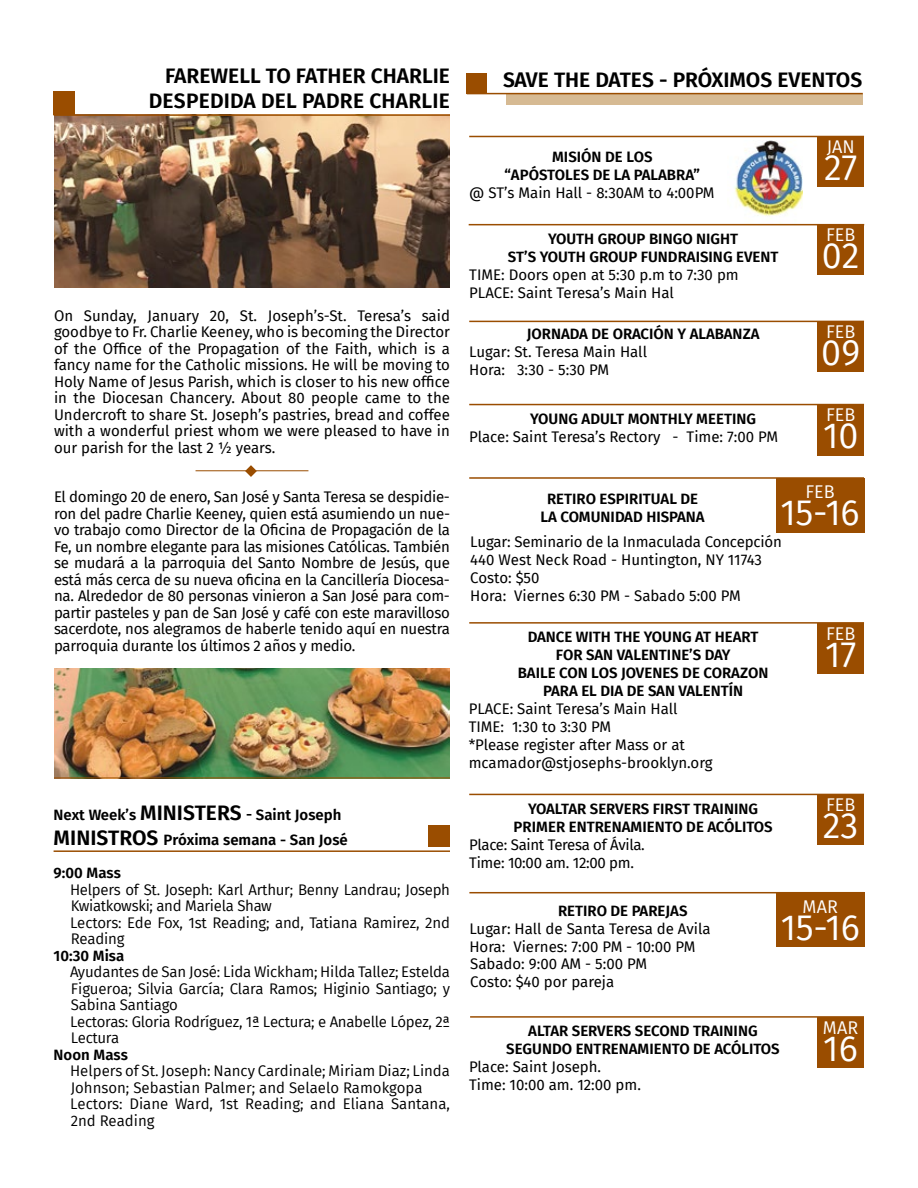
<style>
.page{position:relative;width:918px;height:1188px;background:#fff}
.page>*{position:absolute;margin:0;border:0;box-sizing:border-box;transform-origin:0 0}
.t1{font:36px "Fira Sans";color:#fff}
.t2{font:600 21px/25.2px "Fira Sans";color:#000;text-align:right}
.t3{font:18px "Fira Sans";color:#fff}
.t4{font:15px/16.5px "Fira Sans";color:#000}
.t5{font:600 15px/18px "Fira Sans";color:#000;text-align:center}
.t6{font:15px/16.5px "Fira Sans";letter-spacing:-.01em;color:#000}
.t7{font:15px/18px "Fira Sans";letter-spacing:-.02em;color:#000}
.s1{font-size:21px}
</style>
<div class="page">
<img style="left:54px;top:669px;width:396px;height:109px">
<img style="left:54px;top:116px;width:396px;height:171px">
<img style="left:728px;top:141px;width:74px;height:85px">
<div style="left:506px;top:94px;width:357px;height:11px;background:#d6ba93"></div>
<hr style="left:467px;top:93px;width:396px;height:1px;background:#9a4d00">
<div style="left:467px;top:73px;width:20px;height:20px;background:#9a4d00"></div>
<hr style="left:54px;top:850px;width:396px;height:2px;background:#9a4d00">
<div style="left:428px;top:825px;width:22px;height:22px;background:#9a4d00"></div>
<div style="left:776px;top:478px;width:88px;height:54px;background:#9a4d00"></div>
<div style="left:776px;top:893px;width:88px;height:54px;background:#9a4d00"></div>
<hr style="left:469px;top:224px;width:395px;height:1px;background:#9a4d00">
<hr style="left:469px;top:321px;width:395px;height:1px;background:#9a4d00">
<hr style="left:470px;top:1016px;width:394px;height:2px;background:#9a4d00">
<hr style="left:469px;top:404px;width:395px;height:1px;background:#9a4d00">
<hr style="left:469px;top:794px;width:395px;height:1px;background:#9a4d00">
<hr style="left:469px;top:622px;width:395px;height:2px;background:#9a4d00">
<hr style="left:469px;top:136px;width:395px;height:1px;background:#9a4d00">
<hr style="left:469px;top:477px;width:395px;height:2px;background:#9a4d00">
<hr style="left:469px;top:892px;width:395px;height:1px;background:#9a4d00">
<div style="left:817px;top:224px;width:47px;height:51px;background:#9a4d00"></div>
<div style="left:817px;top:321px;width:47px;height:51px;background:#9a4d00"></div>
<div style="left:817px;top:1017px;width:47px;height:51px;background:#9a4d00"></div>
<div style="left:817px;top:405px;width:47px;height:50px;background:#9a4d00"></div>
<div style="left:817px;top:794px;width:47px;height:51px;background:#9a4d00"></div>
<div style="left:817px;top:623px;width:47px;height:51px;background:#9a4d00"></div>
<div style="left:817px;top:136px;width:47px;height:51px;background:#9a4d00"></div>
<div style="left:54px;top:91px;width:21px;height:23px;background:#9a4d00"></div>
<hr style="left:54px;top:114px;width:396px;height:2px;background:#9a4d00">
<hr style="left:54px;top:778px;width:396px;height:1px;background:#9a4d00">
<svg style="left:245px;top:465px;width:12px;height:12px"></svg>
<hr style="left:196px;top:470px;width:112px;height:1px;background:#9a4d00">
<h2 class="t2" style="left:149px;top:62px;width:303px">FAREWELL TO FATHER CHARLIE<br>DESPEDIDA DEL PADRE CHARLIE</h2>
<p class="t4" style="left:54px;top:307px;width:398px;text-align:justify">On Sunday, January 20, St. Joseph’s-St. Teresa’s said goodbye to Fr. Charlie Keeney, who is becoming the Director of the Office of the Propagation of the Faith, which is a fancy name for the Catholic missions. He will be moving to Holy Name of Jesus Parish, which is closer to his new office in the Diocesan Chancery. About 80 people came to the Undercroft to share St. Joseph’s pastries, bread and coffee with a wonderful priest whom we were pleased to have in our parish for the last 2 ½ years.</p>
<p class="t4" style="left:54px;top:488px;width:398px;text-align:justify">El domingo 20 de enero, San José y Santa Teresa se despidie&shy;ron del padre Charlie Keeney, quien está asumiendo un nue&shy;vo trabajo como Director de la Oficina de Propagación de la Fe, un nombre elegante para las misiones Católicas. También se mudará a la parroquia del Santo Nombre de Jesús, que está más cerca de su nueva oficina en la Cancillería Diocesa&shy;na. Alrededor de 80 personas vinieron a San José para com&shy;partir pasteles y pan de San José y café con este maravilloso sacerdote, nos alegramos de haberle tenido aquí en nuestra parroquia durante los últimos 2 años y medio.</p>
<p class="t5" style="left:54px;top:801px;width:296px;line-height:25.2px;text-align:left">Next Week’s <span class="s1">MINISTERS</span> - Saint Joseph<br><span class="s1">MINISTROS</span> Próxima semana - San José</p>
<p class="t5" style="left:54px;top:863px;width:69px">9:00 Mass</p>
<p class="t6" style="left:70px;top:881px;width:381px">Helpers of St. Joseph: Karl Arthur; Benny Landrau; Joseph Kwiatkowski; and Mariela Shaw<br>Lectors: Ede Fox, 1st Reading; and, Tatiana Ramirez, 2nd Reading</p>
<p class="t5" style="left:54px;top:946px;width:72px">10:30 Misa</p>
<p class="t6" style="left:70px;top:964px;width:381px">Ayudantes de San José: Lida Wickham; Hilda Tallez; Estelda Figueroa; Silvia García; Clara Ramos; Higinio Santiago; y Sabina Santiago<br>Lectoras: Gloria Rodríguez, 1ª Lectura; e Anabelle López, 2ª Lectura</p>
<p class="t5" style="left:54px;top:1045px;width:76px">Noon Mass</p>
<p class="t6" style="left:70px;top:1063px;width:381px">Helpers of St. Joseph: Nancy Cardinale; Miriam Diaz; Linda Johnson; Sebastian Palmer; and Selaelo Ramokgopa Lectors: Diane Ward, 1st Reading; and Eliana Santana, 2nd Reading</p>
<h2 class="t2" style="left:503px;top:66px;width:361px">SAVE THE DATES - PRÓXIMOS EVENTOS</h2>
<p class="t5" style="left:505px;top:147px;width:197px">MISIÓN DE LOS<br>“APÓSTOLES DE LA PALABRA”</p>
<p class="t4" style="left:469px;top:184px;width:247px">@ ST’s Main Hall - 8:30AM to 4:00PM</p>
<p class="t5" style="left:508px;top:229px;width:272px">YOUTH GROUP BINGO NIGHT<br>ST’S YOUTH GROUP FUNDRAISING EVENT</p>
<p class="t4" style="left:469px;top:266px;width:271px;line-height:18px">TIME: Doors open at 5:30 p.m to 7:30 pm<br>PLACE: Saint Teresa’s Main Hal</p>
<p class="t5" style="left:527px;top:323px;width:234px">JORNADA DE ORACIÓN Y ALABANZA</p>
<p class="t4" style="left:469px;top:342px;width:179px;line-height:18px">Lugar: St. Teresa Main Hall<br>Hora: 3:30 - 5:30 PM</p>
<p class="t5" style="left:530px;top:409px;width:227px">YOUNG ADULT MONTHLY MEETING</p>
<p class="t4" style="left:469px;top:428px;width:310px">Place: Saint Teresa’s Rectory - Time: 7:00 PM</p>
<p class="t3" style="left:827px;top:133px;width:29px">JAN</p>
<h1 class="t1" style="left:824px;top:140px;width:35px">27</h1>
<p class="t3" style="left:826px;top:222px;width:31px">FEB</p>
<h1 class="t1" style="left:822px;top:229px;width:39px">02</h1>
<p class="t3" style="left:826px;top:319px;width:31px">FEB</p>
<h1 class="t1" style="left:821px;top:326px;width:40px">09</h1>
<p class="t3" style="left:826px;top:402px;width:31px">FEB</p>
<h1 class="t1" style="left:823px;top:409px;width:37px">10</h1>
<p class="t5" style="left:541px;top:489px;width:166px">RETIRO ESPIRITUAL DE<br>LA COMUNIDAD HISPANA</p>
<p class="t3" style="left:805px;top:478px;width:31px">FEB</p>
<h1 class="t1" style="left:781px;top:486px;width:81px">15-16</h1>
<p class="t4" style="left:470px;top:532px;width:313px;line-height:18px">Lugar: Seminario de la Inmaculada Concepción 440 West Neck Road - Huntington, NY 11743<br>Costo: $50<br>Hora: Viernes 6:30 PM - Sabado 5:00 PM</p>
<p class="t5" style="left:518px;top:627px;width:252px">DANCE WITH THE YOUNG AT HEART<br>FOR SAN VALENTINE’S DAY<br>BAILE CON LOS JOVENES DE CORAZON<br>PARA EL DIA DE SAN VALENTÍN</p>
<p class="t4" style="left:469px;top:700px;width:246px;line-height:18px">PLACE: Saint Teresa’s Main Hall<br>TIME: 1:30 to 3:30 PM<br>*Please register after Mass or at mcamador@stjosephs-brooklyn.org</p>
<p class="t5" style="left:514px;top:799px;width:261px">YOALTAR SERVERS FIRST TRAINING<br>PRIMER ENTRENAMIENTO DE ACÓLITOS</p>
<p class="t7" style="left:469px;top:835px;width:177px">Place: Saint Teresa of Ávila.<br>Time: 10:00 am. 12:00 pm.</p>
<p class="t3" style="left:826px;top:620px;width:31px">FEB</p>
<h1 class="t1" style="left:825px;top:627px;width:33px">17</h1>
<p class="t3" style="left:826px;top:792px;width:31px">FEB</p>
<h1 class="t1" style="left:823px;top:799px;width:37px">23</h1>
<p class="t5" style="left:558px;top:901px;width:131px">RETIRO DE PAREJAS</p>
<p class="t4" style="left:469px;top:919px;width:243px;line-height:18px">Lugar: Hall de Santa Teresa de Avila<br>Hora: Viernes: 7:00 PM - 10:00 PM</p>
<p class="t4" style="left:470px;top:954px;width:178px;line-height:18px">Sabado: 9:00 AM - 5:00 PM<br>Costo: $40 por pareja</p>
<p class="t3" style="left:803px;top:893px;width:37px">MAR</p>
<h1 class="t1" style="left:781px;top:900px;width:81px">15-16</h1>
<p class="t5" style="left:506px;top:1021px;width:275px">ALTAR SERVERS SECOND TRAINING<br>SEGUNDO ENTRENAMIENTO DE ACÓLITOS</p>
<p class="t4" style="left:469px;top:1058px;width:173px;line-height:18px">Place: Saint Joseph.<br>Time: 10:00 am. 12:00 pm.</p>
<p class="t3" style="left:823px;top:1014px;width:37px">MAR</p>
<h1 class="t1" style="left:823px;top:1021px;width:36px">16</h1>
</div>
